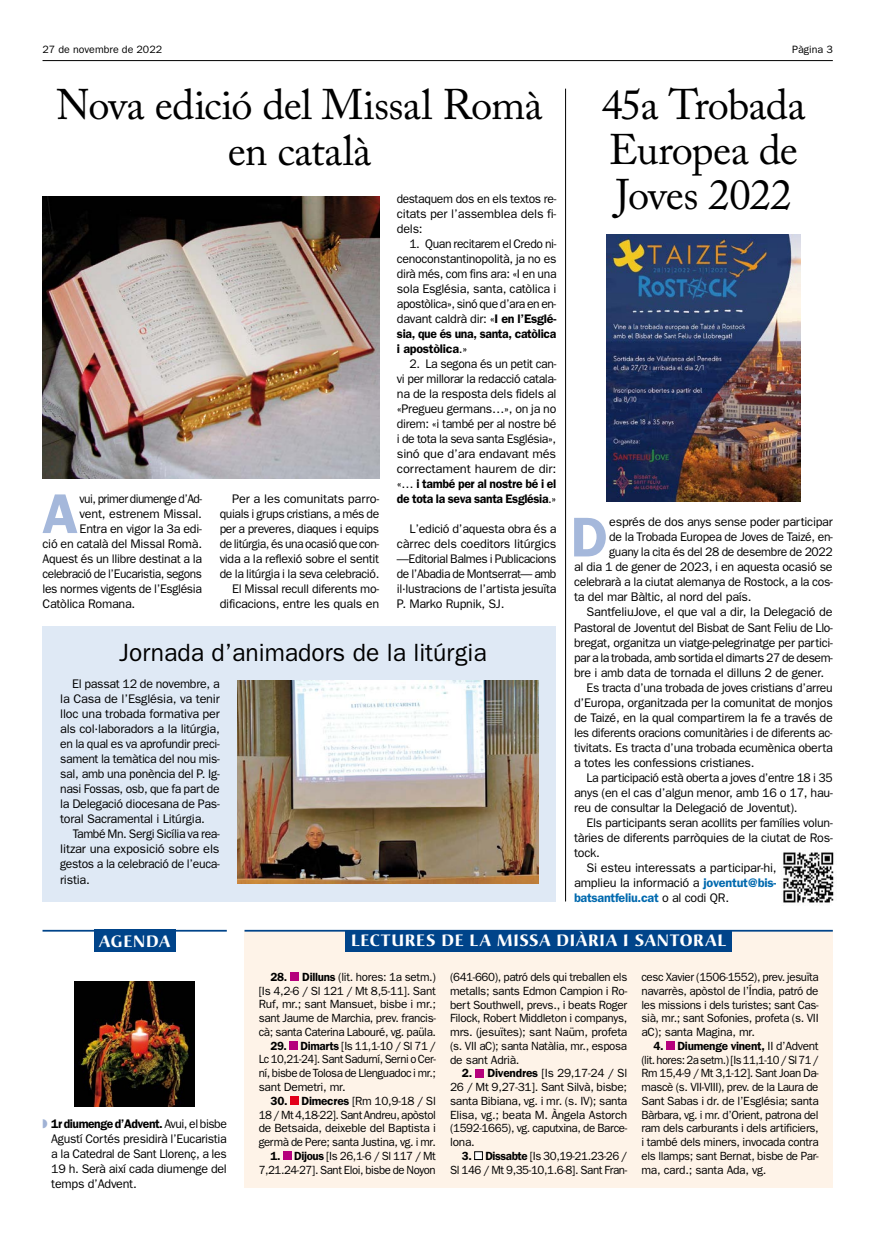
<style>
.page{position:relative;width:886px;height:1241px;background:#fff}
.page>*{position:absolute;margin:0;border:0;box-sizing:border-box;transform-origin:0 0}
.t1{font:600 56.25px "Franklin Gothic";color:#a5b8db}
.t2{font:42.5px/45px "Adobe Caslon Pro";letter-spacing:-.02em;color:#000;text-align:center}
.t3{font:25px "Franklin Gothic";color:#000}
.t4{font:700 16.25px "Christiana";letter-spacing:.045em;color:#fff}
.t5{font:12.5px/15px "Franklin Gothic";letter-spacing:-.02em;color:#000;text-align:justify}
.t6{font:12.5px/15px "Franklin Gothic";letter-spacing:-.02em;color:#000;text-align:justify;scale:.95 1}
.t7{font:600 12.5px "Franklin Gothic";letter-spacing:-.02em;color:#0069ae}
.t8{font:12.5px "Franklin Gothic";letter-spacing:-.045em;color:#000;scale:.95 1}
.t9{font:11.88px/13.8px "Franklin Gothic";letter-spacing:-.025em;color:#000;text-align:justify}
.t10{font:10.62px "Franklin Gothic";color:#000}
.s1{font-weight:600}
.s2{font-weight:600;color:#0069ae}
.s3{font-weight:400;color:#000}
.s4{color:#a0b2d5}
</style>
<div class="page">
<hr style="left:43px;top:60px;width:790px;height:1px;background:#000">
<div style="left:43px;top:625px;width:513px;height:276px;background:#dfe9f5"></div>
<hr style="left:565px;top:89px;width:1px;height:812px;background:#000">
<div style="left:244px;top:929px;width:589px;height:258px;background:#fef3e8"></div>
<div style="left:94px;top:929px;width:81px;height:22px;background:#00448a"></div>
<hr style="left:43px;top:929px;width:184px;height:2px;background:#00448a">
<div style="left:290px;top:972px;width:9px;height:8px;background:#b5007c"></div>
<div style="left:289px;top:1041px;width:9px;height:8px;background:#b5007c"></div>
<div style="left:290px;top:1096px;width:9px;height:8px;background:#e2001a"></div>
<div style="left:283px;top:1151px;width:8px;height:8px;background:#b5007c"></div>
<div style="left:476px;top:1068px;width:8px;height:9px;background:#b5007c"></div>
<div style="left:475px;top:1151px;width:7px;height:8px;background:#fff"></div>
<div style="left:474px;top:1151px;width:9px;height:8px;border:1px solid #000"></div>
<div style="left:666px;top:1041px;width:9px;height:8px;background:#b5007c"></div>
<div style="left:345px;top:929px;width:387px;height:21px;background:#00448a"></div>
<hr style="left:244px;top:929px;width:589px;height:2px;background:#00448a">
<img style="left:607px;top:234px;width:193px;height:267px">
<img style="left:783px;top:851px;width:51px;height:52px">
<img style="left:75px;top:981px;width:120px;height:125px">
<img style="left:43px;top:196px;width:336px;height:282px">
<img style="left:237px;top:680px;width:302px;height:203px">
<p class="t10" style="left:43px;top:44px;width:121px">27 de novembre de 2022</p>
<p class="t10" style="left:792px;top:44px;width:42px">Pàgina 3</p>
<h2 class="t2" style="left:56px;top:81px;width:488px;line-height:46.2px">Nova edició del Missal Romà en català</h2>
<h2 class="t2" style="left:601px;top:82px;width:206px;text-align:left">45a Trobada<br>Europea de<br>Joves 2022</h2>
<p class="t6" style="left:397px;top:190px;width:169px">destaquem dos en els textos re&shy;citats per l’assemblea dels fi&shy;dels:</p>
<p class="t5" style="left:397px;top:235px;width:161px;text-indent:13px">1. Quan recitarem el Credo ni&shy;cenoconstantinopolità, ja no es dirà més, com fins ara: «I en una sola Església, santa, catòlica i apostòlica», sinó que d’ara en en&shy;davant caldrà dir: «<span class="s1">I en l’Esglé&shy;sia, que és una, santa, catòlica i apostòlica</span>.»</p>
<p class="t5" style="left:397px;top:355px;width:161px;text-indent:13px">2. La segona és un petit can&shy;vi per millorar la redacció catala&shy;na de la resposta dels fidels al «Pregueu germans…», on ja no direm: «i també per al nostre bé i de tota la seva santa Església», sinó que d’ara endavant més correctament haurem de dir: «… <span class="s1">i també per al nostre bé i el de tota la seva santa Església</span>.»</p>
<p class="t5" style="left:397px;top:520px;width:161px;text-indent:13px">L’edició d’aquesta obra és a càrrec dels coeditors litúrgics —Editorial Balmes i Publicacions de l’Abadia de Montserrat— amb il·lustracions de l’artista jesuïta P. Marko Rupnik, SJ.</p>
<h1 class="t1" style="left:42px;top:480px;width:37px">A</h1>
<p class="t8" style="left:80px;top:491px;width:130px">vui, primer diumenge d’Ad-</p>
<p class="t5" style="left:220px;top:491px;width:161px;text-align:right">Per a les comunitats parro&shy;quials i grups cristians, a més de per a preveres, diaques i equips de litúrgia, és una ocasió que con&shy;vida a la reflexió sobre el sentit de la litúrgia i la seva celebració.<br>El Missal recull diferents mo&shy;dificacions, entre les quals en</p>
<p class="t5" style="left:80px;top:506px;width:124px">vent, estrenem Missal.</p>
<p class="t5" style="left:80px;top:521px;width:124px">Entra en vigor la 3a edi-</p>
<p class="t5" style="left:43px;top:536px;width:161px">ció en català del Missal Romà.</p>
<p class="t5" style="left:43px;top:551px;width:161px">Aquest és un llibre destinat a la</p>
<p class="t6" style="left:43px;top:566px;width:169px">celebració de l’Eucaristia, segons</p>
<p class="t5" style="left:43px;top:581px;width:161px">les normes vigents de l’Església</p>
<p class="t5" style="left:43px;top:596px;width:94px">Catòlica Romana.</p>
<h1 class="t1" style="left:571px;top:504px;width:39px">D</h1>
<p class="t5" style="left:609px;top:514px;width:225px">esprés de dos anys sense poder participar</p>
<p class="t5" style="left:609px;top:529px;width:225px">de la Trobada Europea de Joves de Taizé, en-</p>
<p class="t5" style="left:609px;top:544px;width:225px">guany la cita és del 28 de desembre de 2022</p>
<p class="t5" style="left:574px;top:559px;width:260px">al dia 1 de gener de 2023, i en aquesta ocasió se</p>
<p class="t5" style="left:574px;top:574px;width:260px">celebrarà a la ciutat alemanya de Rostock, a la cos-</p>
<p class="t5" style="left:574px;top:589px;width:179px">ta del mar Bàltic, al nord del país.</p>
<p class="t5" style="left:587px;top:604px;width:248px">SantfeliuJove, el que val a dir, la Delegació de</p>
<p class="t5" style="left:574px;top:619px;width:260px">Pastoral de Joventut del Bisbat de Sant Feliu de Llo-</p>
<p class="t5" style="left:574px;top:634px;width:260px">bregat, organitza un viatge-pelegrinatge per partici-</p>
<p class="t5" style="left:574px;top:649px;width:260px">par a la trobada, amb sortida el dimarts 27 de desem-</p>
<p class="t5" style="left:574px;top:664px;width:252px">bre i amb data de tornada el dilluns 2 de gener.</p>
<p class="t5" style="left:587px;top:679px;width:248px">Es tracta d’una trobada de joves cristians d’arreu</p>
<p class="t5" style="left:574px;top:694px;width:260px">d’Europa, organitzada per la comunitat de monjos</p>
<p class="t5" style="left:574px;top:709px;width:260px">de Taizé, en la qual compartirem la fe a través de</p>
<p class="t5" style="left:574px;top:724px;width:260px">les diferents oracions comunitàries i de diferents ac-</p>
<p class="t5" style="left:574px;top:739px;width:260px">tivitats. Es tracta d’una trobada ecumènica oberta</p>
<p class="t5" style="left:574px;top:754px;width:182px">a totes les confessions cristianes.</p>
<p class="t5" style="left:587px;top:769px;width:247px">La participació està oberta a joves d’entre 18 i 35</p>
<p class="t5" style="left:574px;top:784px;width:260px">anys (en el cas d’algun menor, amb 16 o 17, hau-</p>
<p class="t5" style="left:574px;top:799px;width:225px">reu de consultar la Delegació de Joventut).</p>
<p class="t5" style="left:587px;top:814px;width:248px">Els participants seran acollits per famílies volun-</p>
<p class="t5" style="left:574px;top:829px;width:260px">tàries de diferents parròquies de la ciutat de Ros-</p>
<p class="t5" style="left:574px;top:844px;width:27px">tock.</p>
<p class="t5" style="left:587px;top:859px;width:192px">Si esteu interessats a participar-hi,</p>
<p class="t5" style="left:574px;top:874px;width:204px">amplieu la informació a <span class="s2">joventut@bis-</span></p>
<p class="t7" style="left:574px;top:889px;width:157px">batsantfeliu.cat <span class="s3">o al codi QR.</span></p>
<h3 class="t3" style="left:119px;top:637px;width:369px">Jornada d’animadors de la litúrgia</h3>
<p class="t5" style="left:60px;top:675px;width:161px;text-indent:12px">El passat 12 de novembre, a la Casa de l’Església, va tenir lloc una trobada formativa per als col·laboradors a la litúrgia, en la qual es va aprofundir preci&shy;sament la temàtica del nou mis&shy;sal, amb una ponència del P. Ig&shy;nasi Fossas, osb, que fa part de la Delegació diocesana de Pas&shy;toral Sacramental i Litúrgia.</p>
<p class="t5" style="left:60px;top:826px;width:161px;text-indent:13px">També Mn. Sergi Sicília va rea&shy;litzar una exposició sobre els gestos a la celebració de l’euca&shy;ristia.</p>
<h3 class="t4" style="left:99px;top:930px;width:73px">AGENDA</h3>
<p class="t5" style="left:51px;top:1115px;width:177px;text-indent:-9px"><span class="s4">◗</span> <span class="s1">1r diumenge d’Advent.</span> Avui, el bisbe Agustí Cortés presidirà l’Eucaristia a la Catedral de Sant Llorenç, a les 19 h. Serà així cada diumenge del temps d’Advent.</p>
<h3 class="t4" style="left:351px;top:930px;width:377px">LECTURES DE LA MISSA DIÀRIA I SANTORAL</h3>
<p class="t9" style="left:259px;top:969px;width:179px;text-indent:12px"><span class="s1">28. Dilluns</span> (lit. hores: 1a setm.) [Is 4,2-6 / Sl 121 / Mt 8,5-11]. Sant Ruf, mr.; sant Mansuet, bisbe i mr.; sant Jaume de Marchia, prev. francis&shy;cà; santa Caterina Labouré, vg. paüla.</p>
<p class="t9" style="left:259px;top:1038px;width:179px;text-indent:12px"><span class="s1">29. Dimarts</span> [Is 11,1-10 / Sl 71 / Lc 10,21-24]. Sant Sadurní, Serni o Cer&shy;ní, bisbe de Tolosa de Llenguadoc i mr.; sant Demetri, mr.</p>
<p class="t9" style="left:259px;top:1093px;width:179px;text-indent:12px"><span class="s1">30. Dimecres</span> [Rm 10,9-18 / Sl 18 / Mt 4,18-22]. Sant Andreu, apòstol de Betsaida, deixeble del Baptista i germà de Pere; santa Justina, vg. i mr.</p>
<p class="t9" style="left:259px;top:1148px;width:179px;text-align:right"><span class="s1">1. Dijous</span> [Is 26,1-6 / Sl 117 / Mt<br>7,21.24-27]. Sant Eloi, bisbe de Noyon</p>
<p class="t9" style="left:450px;top:969px;width:179px">(641-660), patró dels qui treballen els metalls; sants Edmon Campion i Ro&shy;bert Southwell, prevs., i beats Roger Filock, Robert Middleton i companys, mrs. (jesuïtes); sant Naüm, profeta (s. VII aC); santa Natàlia, mr., esposa de sant Adrià.</p>
<p class="t9" style="left:450px;top:1065px;width:179px;text-indent:12px"><span class="s1">2. Divendres</span> [Is 29,17-24 / Sl 26 / Mt 9,27-31]. Sant Silvà, bisbe; santa Bibiana, vg. i mr. (s. IV); santa Elisa, vg.; beata M. Àngela Astorch (1592-1665), vg. caputxina, de Barce&shy;lona.</p>
<p class="t9" style="left:450px;top:1148px;width:179px;text-align:right"><span class="s1">3. Dissabte</span> [Is 30,19-21.23-26 /<br>Sl 146 / Mt 9,35-10,1.6-8]. Sant Fran-</p>
<p class="t9" style="left:641px;top:969px;width:179px">cesc Xavier (1506-1552), prev. jesuïta navarrès, apòstol de l’Índia, patró de les missions i dels turistes; sant Cas&shy;sià, mr.; sant Sofonies, profeta (s. VII aC); santa Magina, mr.</p>
<p class="t9" style="left:641px;top:1038px;width:179px;text-indent:12px"><span class="s1">4. Diumenge vinent,</span> II d’Advent (lit. hores: 2a setm.) [Is 11,1-10 / Sl 71 / Rm 15,4-9 / Mt 3,1-12]. Sant Joan Da&shy;mascè (s. VII-VIII), prev. de la Laura de Sant Sabas i dr. de l’Església; santa Bàrbara, vg. i mr. d’Orient, patrona del ram dels carburants i dels artificiers, i també dels miners, invocada contra els llamps; sant Bernat, bisbe de Par&shy;ma, card.; santa Ada, vg.</p>
</div>
